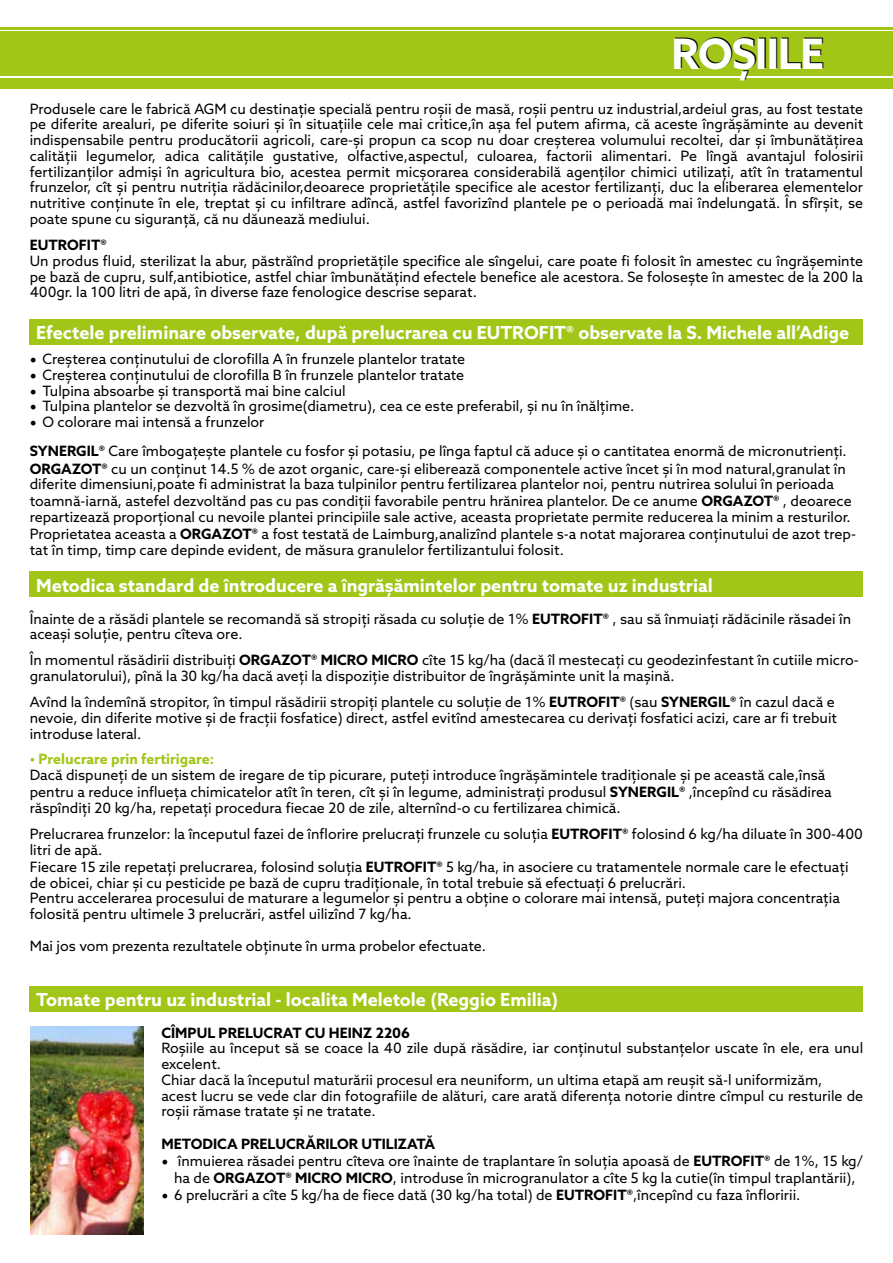
<style>
.page{position:relative;width:893px;height:1263px;background:#fff}
.page>*{position:absolute;margin:0;border:0;box-sizing:border-box;transform-origin:0 0}
.t1{font:700 42px "Azo Sans";letter-spacing:-.02em;color:#fff}
.t2{font:700 18px "Azo Sans";color:#fff}
.t3{font:14.25px/15.8px "Azo Sans";color:#000}
.t4{font:700 14.25px "Azo Sans";color:#000}
.t5{font:700 14.25px "Azo Sans";color:#a2c617}
.s1{font-family:"Minion Pro";font-size:18px}
.s2{font-weight:700}
</style>
<div class="page">
<div style="left:0;top:32px;width:893px;height:44px;background:#a2c617"></div>
<hr style="left:0;top:27px;width:893px;height:3px;background:#a2c617">
<div style="left:0;top:78px;width:893px;height:11px;background:#a2c617"></div>
<div style="left:30px;top:319px;width:833px;height:26px;background:#a2c617"></div>
<div style="left:30px;top:986px;width:833px;height:26px;background:#a2c617"></div>
<div style="left:30px;top:570px;width:833px;height:26px;background:#a2c617"></div>
<img style="left:31px;top:1026px;width:112px;height:209px">
<h1 class="t1" style="left:672px;top:26px;width:154px">ROȘIILE</h1>
<p class="t3" style="left:30px;top:101px;width:835px;text-align:justify">Produsele care le fabrică AGM cu destinație specială pentru roșii de masă, roșii pentru uz industrial,ardeiul gras, au fost testate pe diferite arealuri, pe diferite soiuri și în situațiile cele mai critice,în așa fel putem afirma, că aceste îngrășăminte au devenit indispensabile pentru producătorii agricoli, care-și propun ca scop nu doar creșterea volumului recoltei, dar și îmbunătățirea calității legumelor, adica calitățile gustative, olfactive,aspectul, culoarea, factorii alimentari. Pe lîngă avantajul folosirii fertilizanților admiși în agricultura bio, acestea permit micșorarea considerabilă agenților chimici utilizați, atît în tratamentul frunzelor, cît și pentru nutriția rădăcinilor,deoarece proprietățile specifice ale acestor fertilizanți, duc la eliberarea elementelor nutritive conținute în ele, treptat și cu infiltrare adîncă, astfel favorizînd plantele pe o perioadă mai îndelungată. În sfîrșit, se poate spune cu siguranță, că nu dăunează mediului.</p>
<p class="t4" style="left:30px;top:235px;width:78px">EUTROFIT®</p>
<p class="t3" style="left:30px;top:253px;width:835px;text-align:justify">Un produs fluid, sterilizat la abur, păstrăînd proprietățile specifice ale sîngelui, care poate fi folosit în amestec cu îngrășeminte pe bază de cupru, sulf,antibiotice, astfel chiar îmbunătățind efectele benefice ale acestora. Se folosește în amestec de la 200 la 400gr. la 100 litri de apă, în diverse faze fenologice descrise separat.</p>
<p class="t2" style="left:36px;top:321px;width:815px">Efectele preliminare observate, după prelucrarea cu EUTROFIT® observate la S. Michele all’Adige</p>
<p class="t3" style="left:30px;top:351px;width:437px"><span class="s1">•</span> Creșterea conținutului de clorofilla A în frunzele plantelor tratate</p>
<p class="t3" style="left:30px;top:367px;width:436px"><span class="s1">•</span> Creșterea conținutului de clorofilla B în frunzele plantelor tratate</p>
<p class="t3" style="left:30px;top:383px;width:317px"><span class="s1">•</span> Tulpina absoarbe și transportă mai bine calciul</p>
<p class="t3" style="left:30px;top:398px;width:606px"><span class="s1">•</span> Tulpina plantelor se dezvoltă în grosime(diametru), cea ce este preferabil, și nu în înălțime.</p>
<p class="t3" style="left:30px;top:407px;width:819px;line-height:29.1px"><span class="s1">•</span> O colorare mai intensă a frunzelor<br><span class="s2">SYNERGIL®</span> Care îmbogațește plantele cu fosfor și potasiu, pe lînga faptul că aduce și o cantitatea enormă de micronutrienți.</p>
<p class="t3" style="left:30px;top:460px;width:818px"><span class="s2">ORGAZOT®</span> cu un conținut 14.5 % de azot organic, care-și eliberează componentele active încet și în mod natural,granulat în diferite dimensiuni,poate fi administrat la baza tulpinilor pentru fertilizarea plantelor noi, pentru nutrirea solului în perioada</p>
<p class="t3" style="left:30px;top:493px;width:823px">toamnă-iarnă, astefel dezvoltănd pas cu pas condiții favorabile pentru hrănirea plantelor. De ce anume <span class="s2">ORGAZOT®</span> , deoarece repartizează proporțional cu nevoile plantei principiile sale active, aceasta proprietate permite reducerea la minim a resturilor.</p>
<p class="t3" style="left:30px;top:526px;width:828px">Proprietatea aceasta a <span class="s2">ORGAZOT®</span> a fost testată de Laimburg,analizînd plantele s-a notat majorarea conținutului de azot trep&shy;tat în timp, timp care depinde evident, de măsura granulelor fertilizantului folosit.</p>
<p class="t2" style="left:36px;top:573px;width:678px">Metodica standard de întroducere a îngrășămintelor pentru tomate uz industrial</p>
<p class="t3" style="left:30px;top:610px;width:823px">Înainte de a răsădi plantele se recomandă să stropiți răsada cu soluție de 1% <span class="s2">EUTROFIT®</span> , sau să înmuiați rădăcinile răsadei în aceași soluție, pentru cîteva ore.</p>
<p class="t3" style="left:30px;top:652px;width:831px">În momentul răsădirii distribuiți <span class="s2">ORGAZOT® MICRO MICRO</span> cîte 15 kg/ha (dacă îl mestecați cu geodezinfestant în cutiile micro&shy;granulatorului), pînă la 30 kg/ha dacă aveți la dispoziție distribuitor de îngrășăminte unit la mașină.</p>
<p class="t3" style="left:30px;top:694px;width:809px">Avînd la îndemînă stropitor, în timpul răsădirii stropiți plantele cu soluție de 1% <span class="s2">EUTROFIT®</span> (sau <span class="s2">SYNERGIL®</span> în cazul dacă e nevoie, din diferite motive și de fracții fosfatice) direct, astfel evitînd amestecarea cu derivați fosfatici acizi, care ar fi trebuit introduse lateral.</p>
<p class="t5" style="left:30px;top:750px;width:186px">• Prelucrare prin fertirigare:</p>
<p class="t3" style="left:30px;top:766px;width:803px;line-height:17.1px">Dacă dispuneți de un sistem de iregare de tip picurare, puteți introduce îngrășămintele tradiționale și pe această cale,însă pentru a reduce influeța chimicatelor atît în teren, cît și în legume, administrați produsul <span class="s2">SYNERGIL®</span> ,începînd cu răsădirea</p>
<p class="t3" style="left:30px;top:795px;width:835px;line-height:26.1px">răspîndiți 20 kg/ha, repetați procedura fiecae 20 de zile, alternînd-o cu fertilizarea chimică.<br>Prelucrarea frunzelor: la începutul fazei de înflorire prelucrați frunzele cu soluția <span class="s2">EUTROFIT®</span> folosind 6 kg/ha diluate în 300-400</p>
<p class="t3" style="left:30px;top:841px;width:820px;line-height:17.1px">litri de apă.<br>Fiecare 15 zile repetați prelucrarea, folosind soluția <span class="s2">EUTROFIT®</span> 5 kg/ha, in asociere cu tratamentele normale care le efectuați</p>
<p class="t3" style="left:30px;top:874px;width:812px">de obicei, chiar și cu pesticide pe bază de cupru tradiționale, în total trebuie să efectuați 6 prelucrări.<br>Pentru accelerarea procesului de maturare a legumelor și pentru a obține o colorare mai intensă, puteți majora concentrația folosită pentru ultimele 3 prelucrări, astfel uilizînd 7 kg/ha.</p>
<p class="t3" style="left:30px;top:937px;width:458px">Mai jos vom prezenta rezultatele obținute în urma probelor efectuate.</p>
<p class="t2" style="left:36px;top:988px;width:524px">Tomate pentru uz industrial - localita Meletole (Reggio Emilia)</p>
<p class="t4" style="left:161px;top:1023px;width:250px">CÎMPUL PRELUCRAT CU HEINZ 2206</p>
<p class="t3" style="left:161px;top:1040px;width:703px">Roșiile au început să se coace la 40 zile după răsădire, iar conținutul substanțelor uscate în ele, era unul excelent.<br>Chiar dacă la începutul maturării procesul era neuniform, un ultima etapă am reușit să-l uniformizăm,<br>acest lucru se vede clar din fotografiile de alături, care arată diferența notorie dintre cîmpul cu resturile de roșii rămase tratate și ne tratate.</p>
<p class="t4" style="left:161px;top:1134px;width:275px">METODICA PRELUCRĂRILOR UTILIZATĂ</p>
<p class="t3" style="left:161px;top:1152px;width:703px;line-height:17.1px;text-align:center"><span class="s1">•</span> înmuierea răsadei pentru cîteva ore înainte de traplantare în soluția apoasă de <span class="s2">EUTROFIT®</span> de 1%, 15 kg/ ha de <span class="s2">ORGAZOT® MICRO MICRO</span>, introduse în microgranulator a cîte 5 kg la cutie(în timpul traplantării),</p>
<p class="t3" style="left:161px;top:1187px;width:640px"><span class="s1">•</span> 6 prelucrări a cîte 5 kg/ha de fiece dată (30 kg/ha total) de <span class="s2">EUTROFIT®</span>,începînd cu faza înfloririi.</p>
</div>
